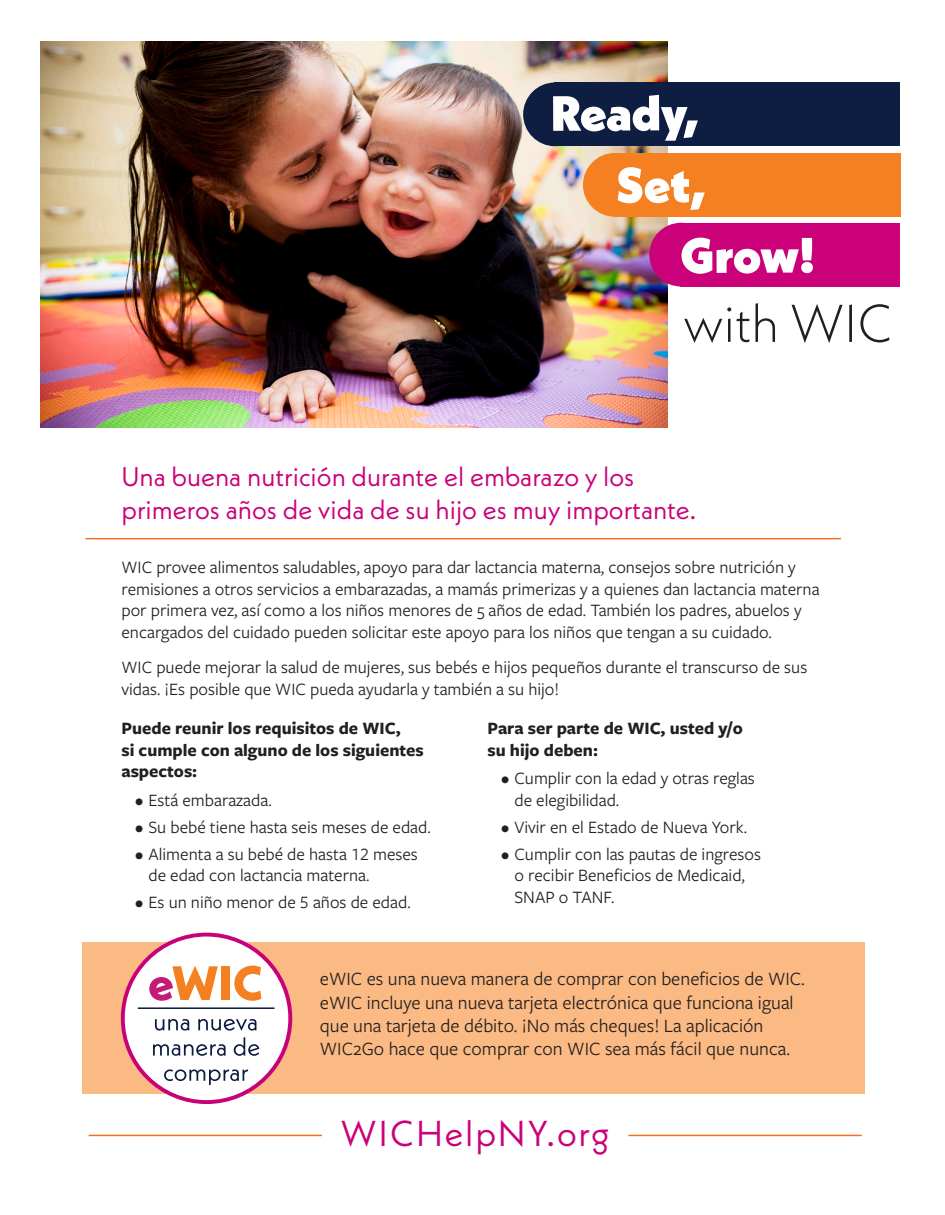
<style>
.page{position:relative;width:945px;height:1215px;background:#fff}
.page>*{position:absolute;margin:0;border:0;box-sizing:border-box;transform-origin:0 0}
.t1{font:36px "Neue Kabel";letter-spacing:.05em;color:#ca0178}
.t2{font:27px/32.4px "Neue Kabel";color:#ca0178}
.t3{font:19.5px/23.4px "Freight Sans Pro";color:#231f20}
.text{font:18px/21.6px "Freight Sans Pro";color:#231f20}
.text-2{font:700 18px/21.6px "Freight Sans Pro";color:#231f20}
</style>
<div class="page">
<img style="left:40px;top:42px;width:627px;height:386px">
<hr style="left:86px;top:538px;width:754px;height:1px;background:#f37121">
<hr style="left:89px;top:1135px;width:232px;height:1px;background:#f37121">
<hr style="left:629px;top:1135px;width:232px;height:1px;background:#f37121">
<svg style="left:684px;top:303px;width:206px;height:40px"></svg>
<div style="left:681px;top:223px;width:219px;height:63px;background:#ca0178"></div>
<div style="left:649px;top:223px;width:64px;height:63px;background:#ca0178;border-radius:50%"></div>
<div style="left:554px;top:82px;width:346px;height:64px;background:#0e1e42"></div>
<div style="left:523px;top:82px;width:64px;height:64px;background:#0e1e42;border-radius:50%"></div>
<div style="left:614px;top:153px;width:286px;height:64px;background:#f58021"></div>
<div style="left:583px;top:153px;width:64px;height:64px;background:#f58021;border-radius:50%"></div>
<svg style="left:553px;top:95px;width:145px;height:46px"></svg>
<svg style="left:618px;top:167px;width:87px;height:43px"></svg>
<svg style="left:681px;top:238px;width:132px;height:36px"></svg>
<div style="left:82px;top:942px;width:784px;height:151px;background:#fbba83"></div>
<div style="left:123px;top:935px;width:167px;height:167px;background:#fff;border-radius:50%"></div>
<div style="left:121px;top:933px;width:171px;height:171px;border:4px solid #c70177;border-radius:50%"></div>
<svg style="left:155px;top:1019px;width:34px;height:12px"></svg>
<svg style="left:198px;top:1019px;width:59px;height:12px"></svg>
<svg style="left:153px;top:1044px;width:73px;height:12px"></svg>
<svg style="left:234px;top:1037px;width:25px;height:19px"></svg>
<svg style="left:164px;top:1069px;width:84px;height:15px"></svg>
<svg style="left:149px;top:966px;width:69px;height:35px"></svg>
<div style="left:222px;top:966px;width:8px;height:34px;background:#f58021"></div>
<svg style="left:234px;top:966px;width:27px;height:35px"></svg>
<hr style="left:138px;top:1007px;width:136px;height:2px;background:#0c1c40">
<p class="t2" style="left:122px;top:460px;width:577px">Una buena nutrición durante el embarazo y los primeros años de vida de su hijo es muy importante.</p>
<p class="text" style="left:122px;top:556px;width:700px">WIC provee alimentos saludables, apoyo para dar lactancia materna, consejos sobre nutrición y remisiones a otros servicios a embarazadas, a mamás primerizas y a quienes dan lactancia materna por primera vez, así como a los niños menores de 5 años de edad. También los padres, abuelos y encargados del cuidado pueden solicitar este apoyo para los niños que tengan a su cuidado.</p>
<p class="text" style="left:122px;top:656px;width:687px">WIC puede mejorar la salud de mujeres, sus bebés e hijos pequeños durante el transcurso de sus vidas. ¡Es posible que WIC pueda ayudarla y también a su hijo!</p>
<p class="text-2" style="left:122px;top:717px;width:304px">Puede reunir los requisitos de WIC,<br>si cumple con alguno de los siguientes aspectos:</p>
<p class="text" style="left:135px;top:788px;width:138px">• Está embarazada.</p>
<p class="text" style="left:135px;top:815px;width:297px">• Su bebé tiene hasta seis meses de edad.</p>
<p class="text" style="left:148px;top:842px;width:271px;text-indent:-14px">• Alimenta a su bebé de hasta 12 meses de edad con lactancia materna.</p>
<p class="text" style="left:135px;top:891px;width:277px">• Es un niño menor de 5 años de edad.</p>
<p class="text-2" style="left:488px;top:717px;width:257px">Para ser parte de WIC, usted y/o su hijo deben:</p>
<p class="text" style="left:514px;top:767px;width:242px;text-indent:-14px">• Cumplir con la edad y otras reglas de elegibilidad.</p>
<p class="text" style="left:501px;top:815px;width:248px">• Vivir en el Estado de Nueva York.</p>
<p class="text" style="left:514px;top:842px;width:248px;text-indent:-14px">• Cumplir con las pautas de ingresos o recibir Beneficios de Medicaid,<br>SNAP o TANF.</p>
<p class="t3" style="left:320px;top:966px;width:487px">eWIC es una nueva manera de comprar con beneficios de WIC. eWIC incluye una nueva tarjeta electrónica que funciona igual que una tarjeta de débito. ¡No más cheques! La aplicación WIC2Go hace que comprar con WIC sea más fácil que nunca.</p>
<p class="t1" style="left:341px;top:1110px;width:271px">WICHelpNY.org</p>
</div>
